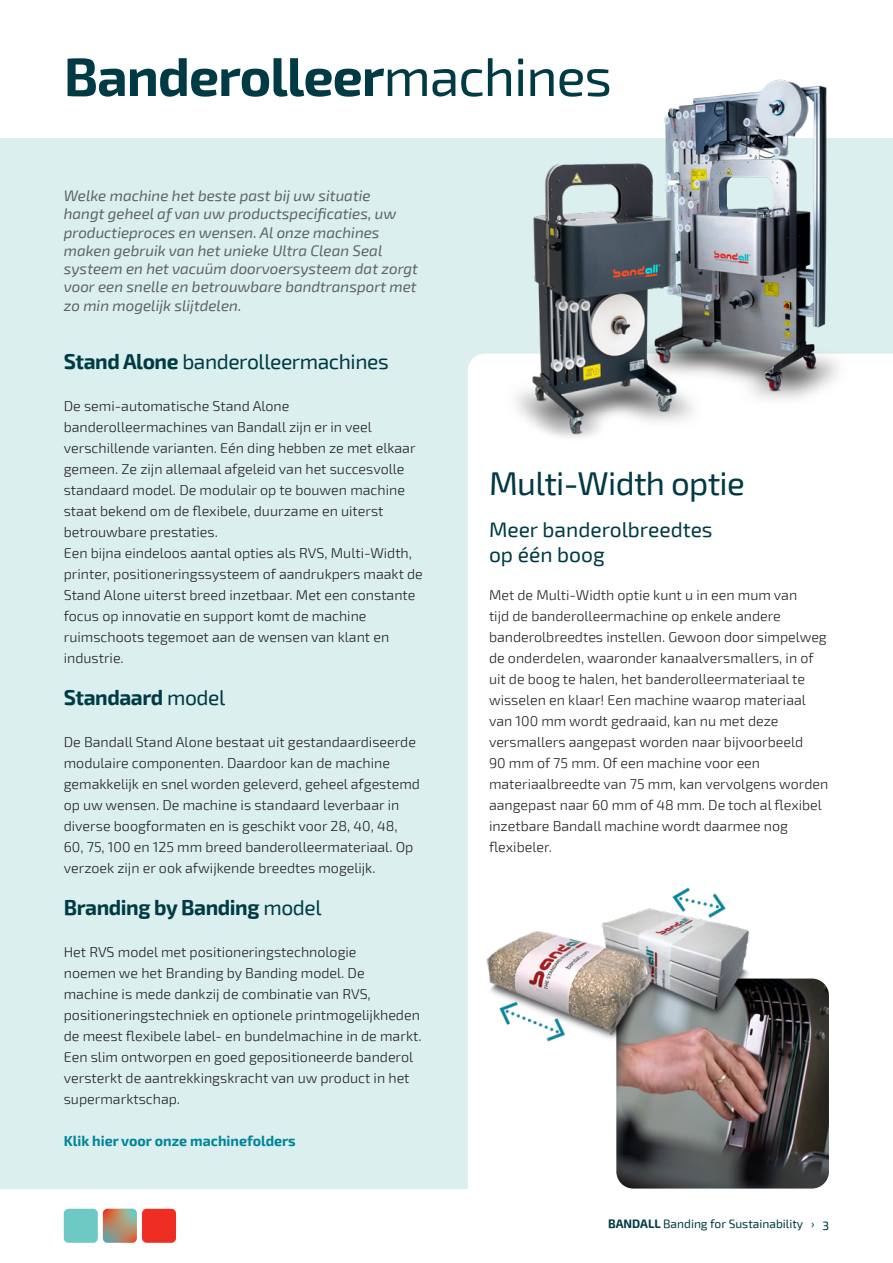
<style>
.page{position:relative;width:893px;height:1263px;background:#fff}
.page>*{position:absolute;margin:0;border:0;box-sizing:border-box;transform-origin:0 0}
.Kop{font:700 54px "Exo 2";letter-spacing:-.02em;color:#003a44}
.Kop-2{font:33px "Exo 2";letter-spacing:-.02em;color:#003a44}
.Kop-3{font:700 21px "Exo 2";letter-spacing:-.02em;color:#003a44}
.Kop-4{font:21px "Exo 2";letter-spacing:-.02em;color:#003a44}
.Subkop{font:21px/25.2px "Exo 2";color:#003a44}
.Subkop_Bruin{font:italic 15.15px/18.3px "Exo 2";color:#5e6367}
.Bodytekst_NL{font:300 14.25px/21px "Exo 2";color:#231f20}
.Bodytekst_NL-2{font:700 14.25px "Exo 2";color:#008599}
.t1{font:12px "Exo 2";color:#003a44}
.s1{font-weight:400}
.s2{font-weight:700}
.s3{font-weight:500}
</style>
<div class="page">
<div style="left:142px;top:1209px;width:34px;height:34px;background:#ee2e22;border-radius:5px"></div>
<div style="left:64px;top:1209px;width:34px;height:34px;background:#6dc9c4;border-radius:5px"></div>
<svg style="left:103px;top:1209px;width:34px;height:34px"></svg>
<div style="left:0;top:138px;width:893px;height:1050px;background:#daefee"></div>
<div style="left:468px;top:354px;width:425px;height:835px;background:#fff"></div>
<img style="left:503px;top:79px;width:361px;height:371px">
<img style="left:616px;top:978px;width:213px;height:210px">
<img style="left:483px;top:861px;width:294px;height:210px">
<p class="Kop" style="left:64px;top:45px;width:550px">Banderolleer<span class="s1">machines</span></p>
<p class="Subkop_Bruin" style="left:64px;top:187px;width:356px">Welke machine het beste past bij uw situatie<br>hangt geheel af van uw productspecificaties, uw productieproces en wensen. Al onze machines maken gebruik van het unieke Ultra Clean Seal systeem en het vacuüm doorvoersysteem dat zorgt voor een snelle en betrouwbare bandtransport met zo min mogelijk slijtdelen.</p>
<p class="Kop-4" style="left:64px;top:349px;width:326px"><span class="s2">Stand Alone</span> banderolleermachines</p>
<p class="Bodytekst_NL" style="left:64px;top:396px;width:353px">De semi-automatische Stand Alone banderolleermachines van Bandall zijn er in veel verschillende varianten. Eén ding hebben ze met elkaar gemeen. Ze zijn allemaal afgeleid van het succesvolle standaard model. De modulair op te bouwen machine staat bekend om de flexibele, duurzame en uiterst betrouwbare prestaties.</p>
<p class="Bodytekst_NL" style="left:64px;top:543px;width:361px">Een bijna eindeloos aantal opties als RVS, Multi-Width, printer, positioneringssysteem of aandrukpers maakt de Stand Alone uiterst breed inzetbaar. Met een constante focus op innovatie en support komt de machine ruimschoots tegemoet aan de wensen van klant en industrie.</p>
<p class="Kop-3" style="left:64px;top:685px;width:163px">Standaard <span class="s1">model</span></p>
<p class="Bodytekst_NL" style="left:64px;top:732px;width:358px">De Bandall Stand Alone bestaat uit gestandaardiseerde modulaire componenten. Daardoor kan de machine gemakkelijk en snel worden geleverd, geheel afgestemd op uw wensen. De machine is standaard leverbaar in diverse boogformaten en is geschikt voor 28, 40, 48, 60, 75, 100 en 125 mm breed banderolleermateriaal. Op verzoek zijn er ook afwijkende breedtes mogelijk.</p>
<p class="Kop-3" style="left:64px;top:895px;width:259px">Branding by Banding <span class="s1">model</span></p>
<p class="Bodytekst_NL" style="left:64px;top:942px;width:359px">Het RVS model met positioneringstechnologie<br>noemen we het Branding by Banding model. De machine is mede dankzij de combinatie van RVS, positioneringstechniek en optionele printmogelijkheden de meest flexibele label- en bundelmachine in de markt.<br>Een slim ontworpen en goed gepositioneerde banderol versterkt de aantrekkingskracht van uw product in het supermarktschap.</p>
<p class="Bodytekst_NL-2" style="left:64px;top:1132px;width:233px">Klik hier voor onze machinefolders</p>
<p class="Kop-2" style="left:489px;top:464px;width:257px">Multi-Width optie</p>
<p class="Subkop" style="left:489px;top:517px;width:225px">Meer banderolbreedtes op één boog</p>
<p class="Bodytekst_NL" style="left:489px;top:585px;width:341px">Met de Multi-Width optie kunt u in een mum van<br>tijd de banderolleermachine op enkele andere banderolbreedtes instellen. Gewoon door simpelweg de onderdelen, waaronder kanaalversmallers, in of uit de boog te halen, het banderolleermateriaal te wisselen en klaar! Een machine waarop materiaal van 100 mm wordt gedraaid, kan nu met deze versmallers aangepast worden naar bijvoorbeeld<br>90 mm of 75 mm. Of een machine voor een materiaalbreedte van 75 mm, kan vervolgens worden aangepast naar 60 mm of 48 mm. De toch al flexibel inzetbare Bandall machine wordt daarmee nog flexibeler.</p>
<p class="t1" style="left:608px;top:1217px;width:223px"><span class="s2">BANDALL</span> Banding for Sustainability › <span class="s3">3</span></p>
</div>
